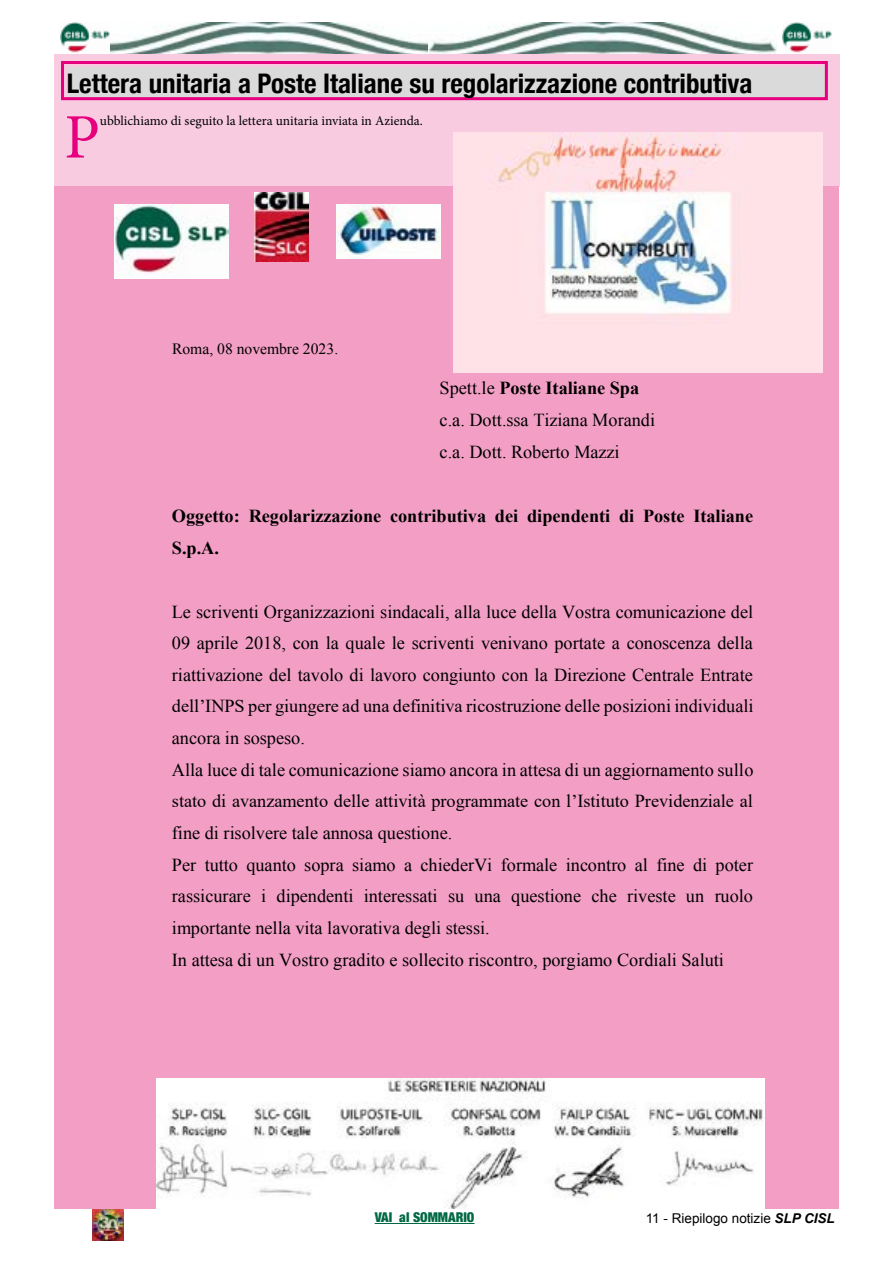
<style>
.page{position:relative;width:893px;height:1263px;background:#fff}
.page>*{position:absolute;margin:0;border:0;box-sizing:border-box;transform-origin:0 0}
.t1{font:63.3px "Minion Pro";color:#e6007d}
.t2{font:700 condensed 27px "Helvetica Neue";color:#000}
.t3{font:18.3px/31.7px "Times New Roman";color:#000}
.t4{font:700 18.3px/31.3px "Times New Roman";color:#000}
.t5{font:15.6px "Times New Roman";color:#000}
.t6{font:13.5px "Minion Pro";color:#000}
.t7{font:13.5px "Arial";color:#000}
.t8{font:900 condensed 13.5px "Helvetica Neue";color:#006944}
.s1{font-weight:700}
.s2{font-weight:700;font-style:italic}
</style>
<div class="page">
<img style="left:110px;top:22px;width:318px;height:32px">
<img style="left:61px;top:22px;width:49px;height:31px">
<img style="left:783px;top:22px;width:49px;height:31px">
<img style="left:428px;top:22px;width:348px;height:32px">
<img style="left:92px;top:1209px;width:32px;height:32px">
<hr style="left:375px;top:1223px;width:99px;height:1px;background:#006944">
<div style="left:54px;top:54px;width:785px;height:132px;background:#f8cbe1"></div>
<div style="left:67px;top:67px;width:759px;height:32px;background:#dadada"></div>
<div style="left:61px;top:61px;width:767px;height:39px;border:3px solid #e6007d"></div>
<div style="left:54px;top:186px;width:785px;height:1023px;background:#f39fc5"></div>
<img style="left:115px;top:204px;width:114px;height:75px">
<img style="left:254px;top:192px;width:54px;height:69px">
<img style="left:336px;top:205px;width:104px;height:53px">
<img style="left:156px;top:1079px;width:608px;height:130px">
<img style="left:454px;top:133px;width:369px;height:240px">
<p class="t2" style="left:67px;top:61px;width:687px">Lettera unitaria a Poste Italiane su regolarizzazione contributiva</p>
<p class="t1" style="left:64px;top:95px;width:37px">P</p>
<p class="t6" style="left:100px;top:112px;width:325px">ubblichiamo di seguito la lettera unitaria inviata in Azienda.</p>
<p class="t5" style="left:172px;top:338px;width:168px">Roma, 08 novembre 2023.</p>
<p class="t3" style="left:440px;top:371px;width:217px;line-height:32.1px">Spett.le <span class="s1">Poste Italiane Spa </span>c.a. Dott.ssa Tiziana Morandi c.a. Dott. Roberto Mazzi</p>
<p class="t4" style="left:172px;top:500px;width:583px">Oggetto: Regolarizzazione contributiva dei dipendenti di Poste Italiane<br>S.p.A.</p>
<p class="t3" style="left:172px;top:596px;width:583px">Le scriventi Organizzazioni sindacali, alla luce della Vostra comunicazione del 09 aprile 2018, con la quale le scriventi venivano portate a conoscenza della riattivazione del tavolo di lavoro congiunto con la Direzione Centrale Entrate dell’INPS per giungere ad una definitiva ricostruzione delle posizioni individuali ancora in sospeso.<br>Alla luce di tale comunicazione siamo ancora in attesa di un aggiornamento sullo stato di avanzamento delle attività programmate con l’Istituto Previdenziale al fine di risolvere tale annosa questione.<br>Per tutto quanto sopra siamo a chiederVi formale incontro al fine di poter rassicurare i dipendenti interessati su una questione che riveste un ruolo importante nella vita lavorativa degli stessi.<br>In attesa di un Vostro gradito e sollecito riscontro, porgiamo Cordiali Saluti</p>
<p class="t8" style="left:375px;top:1206px;width:101px">VAI al SOMMARIO</p>
<p class="t7" style="left:646px;top:1209px;width:191px">11 - Riepilogo notizie <span class="s2">SLP CISL</span></p>
</div>
